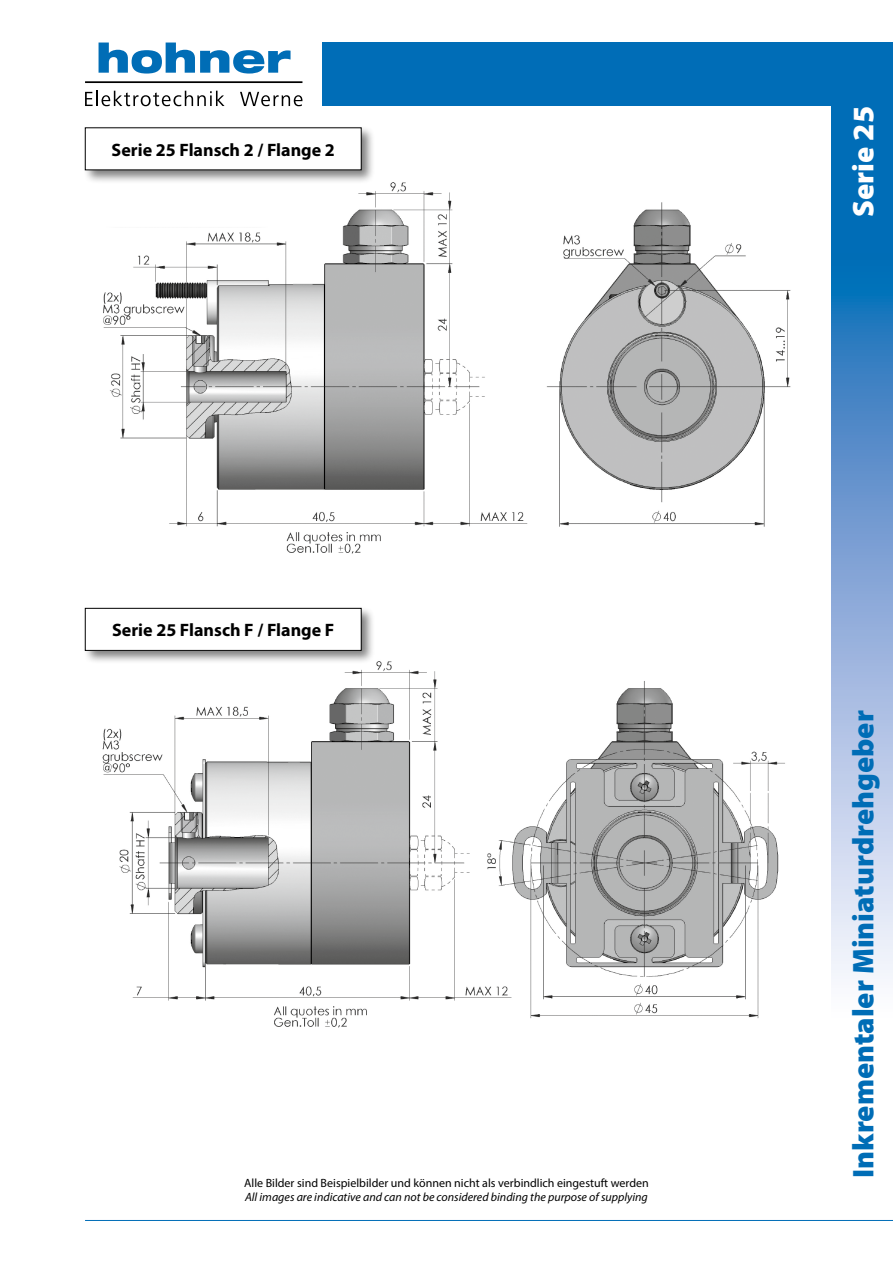
<style>
.page{position:relative;width:893px;height:1263px;background:#fff}
.page>*{position:absolute;margin:0;border:0;box-sizing:border-box;transform-origin:0 0}
.t1{font:900 30px "Myriad Pro";color:#006db6}
.t2{font:900 30px "Myriad Pro";color:#fff}
.t3{font:700 18px "Myriad Pro";color:#000}
.t4{font:12px "Myriad Pro";color:#000}
.t5{font:italic 12px "Myriad Pro";color:#000}
</style>
<div class="page">
<div style="left:831px;top:43px;width:62px;height:211px;background:#006db7"></div>
<div style="left:323px;top:43px;width:570px;height:63px;background:#006db7"></div>
<svg style="left:831px;top:254px;width:62px;height:725px;background:#89aeda"></svg>
<hr style="left:85px;top:1220px;width:808px;height:1px;background:#006db7">
<svg style="left:99px;top:43px;width:192px;height:31px"></svg>
<svg style="left:85px;top:91px;width:140px;height:15px"></svg>
<svg style="left:240px;top:92px;width:62px;height:14px"></svg>
<hr style="left:85px;top:81px;width:217px;height:2px;background:#000">
<img style="left:102px;top:661px;width:683px;height:367px">
<div style="left:83px;top:606px;width:292px;height:59px;background:#000;opacity:.5"></div>
<div style="left:85px;top:608px;width:276px;height:42px;background:#fff"></div>
<div style="left:85px;top:608px;width:276px;height:43px;border:1px solid #000"></div>
<img style="left:103px;top:182px;width:688px;height:372px">
<div style="left:83px;top:125px;width:292px;height:59px;background:#000;opacity:.5"></div>
<div style="left:85px;top:128px;width:276px;height:42px;background:#fff"></div>
<h2 class="t3" style="left:112px;top:138px;width:225px">Serie 25 Flansch 2 / Flange 2</h2>
<h2 class="t3" style="left:112px;top:618px;width:224px">Serie 25 Flansch F / Flange F</h2>
<p class="t4" style="left:244px;top:1175px;width:406px">Alle Bilder sind Beispielbilder und können nicht als verbindlich eingestuft werden</p>
<p class="t5" style="left:245px;top:1190px;width:404px">All images are indicative and can not be considered binding the purpose of supplying</p>
<h1 class="t2" style="left:843px;top:217px;width:112px;rotate:-90deg">Serie 25</h1>
<h1 class="t1" style="left:843px;top:1178px;width:469px;rotate:-90deg">Inkrementaler Miniaturdrehgeber</h1>
</div>
